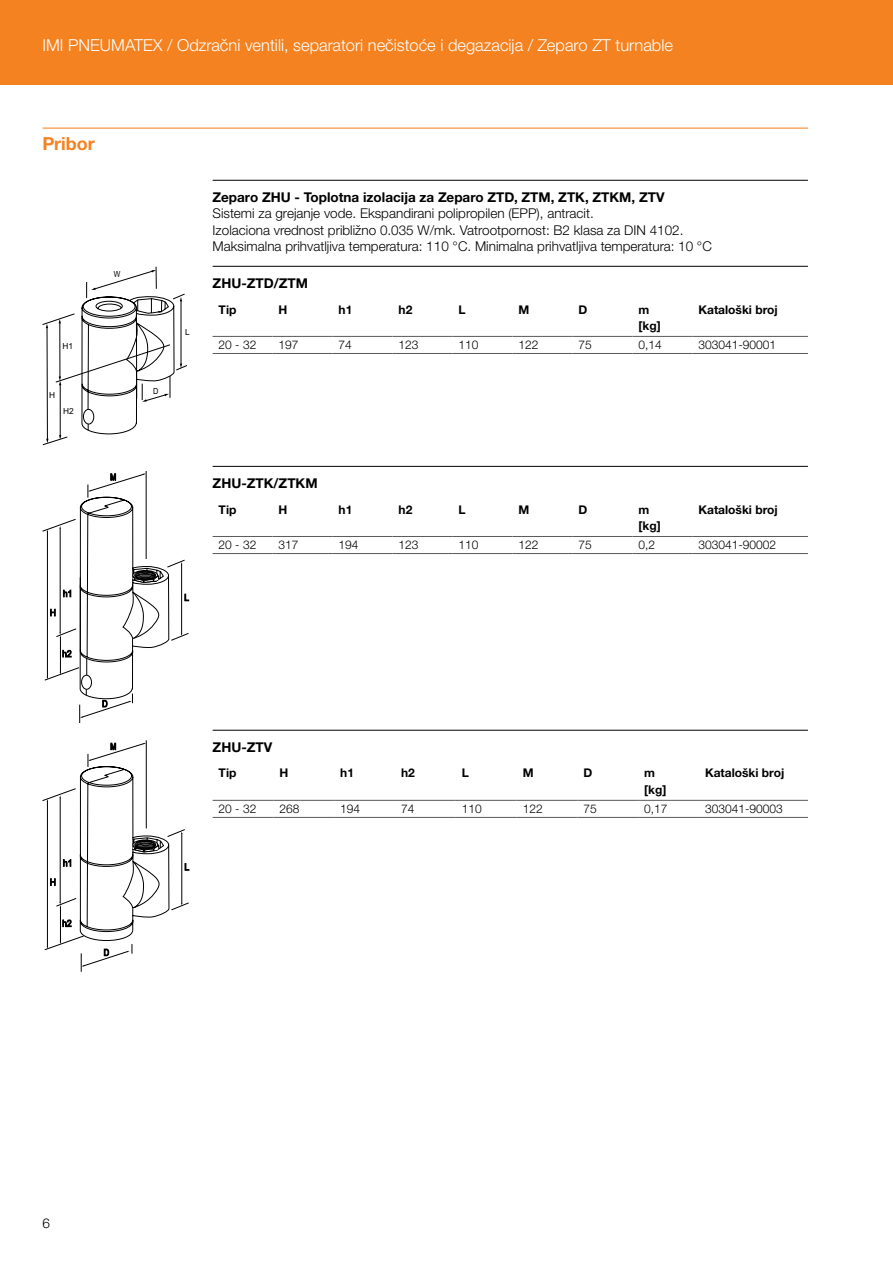
<style>
.page{position:relative;width:893px;height:1263px;background:#fff}
.page>*{position:absolute;margin:0;border:0;box-sizing:border-box;transform-origin:0 0}
.t1{font:700 18px "Helvetica Neue LTW1 G";color:#f58220}
.t2{font:300 16.5px "Helvetica Neue LTW1 G";color:#fff}
.t3{font:300 13.5px/16.5px "Helvetica Neue LTW1 G";color:#000}
.t4{font:700 13.5px "Helvetica Neue LTW1 G";color:#000}
.t5{font:300 12px "Helvetica Neue LTW1 G";color:#000}
.t6{font:700 12px/16.5px "Helvetica Neue LTW1 G";color:#000}
.t7{font:9.3px "Arial";color:#000;scale:.91 1}
.t8{font:9.3px "Arial";color:#000;scale:.81 1}
.t9{font:9.3px "Arial";color:#000;scale:.76 1}
.t10{font:8.4px "Arial";color:#000}
.t11{font:8.4px "Arial";color:#000;scale:.89 1}
.t12{font:8.4px "Arial";color:#000;scale:.83 1}
</style>
<div class="page">
<div style="left:0;top:0;width:893px;height:85px;background:#f58220"></div>
<hr style="left:43px;top:128px;width:765px;height:1px;background:#f58220">
<hr style="left:213px;top:180px;width:595px;height:1px;background:#000">
<hr style="left:213px;top:266px;width:595px;height:1px;background:#000">
<hr style="left:213px;top:336px;width:60px;height:1px;background:#58595b">
<hr style="left:213px;top:353px;width:60px;height:1px;background:#58595b">
<hr style="left:273px;top:336px;width:60px;height:1px;background:#58595b">
<hr style="left:273px;top:353px;width:60px;height:1px;background:#58595b">
<hr style="left:333px;top:336px;width:60px;height:1px;background:#58595b">
<hr style="left:333px;top:353px;width:60px;height:1px;background:#58595b">
<hr style="left:393px;top:336px;width:60px;height:1px;background:#58595b">
<hr style="left:393px;top:353px;width:60px;height:1px;background:#58595b">
<hr style="left:453px;top:336px;width:60px;height:1px;background:#58595b">
<hr style="left:513px;top:336px;width:59px;height:1px;background:#58595b">
<hr style="left:453px;top:353px;width:60px;height:1px;background:#58595b">
<hr style="left:513px;top:353px;width:59px;height:1px;background:#58595b">
<hr style="left:572px;top:336px;width:60px;height:1px;background:#58595b">
<hr style="left:572px;top:353px;width:60px;height:1px;background:#58595b">
<hr style="left:632px;top:336px;width:60px;height:1px;background:#58595b">
<hr style="left:632px;top:353px;width:60px;height:1px;background:#58595b">
<hr style="left:692px;top:336px;width:116px;height:1px;background:#58595b">
<hr style="left:692px;top:353px;width:116px;height:1px;background:#58595b">
<hr style="left:213px;top:466px;width:595px;height:1px;background:#000">
<hr style="left:213px;top:536px;width:60px;height:1px;background:#58595b">
<hr style="left:213px;top:553px;width:60px;height:1px;background:#58595b">
<hr style="left:273px;top:536px;width:60px;height:1px;background:#58595b">
<hr style="left:273px;top:553px;width:60px;height:1px;background:#58595b">
<hr style="left:333px;top:536px;width:60px;height:1px;background:#58595b">
<hr style="left:333px;top:553px;width:60px;height:1px;background:#58595b">
<hr style="left:393px;top:536px;width:60px;height:1px;background:#58595b">
<hr style="left:393px;top:553px;width:60px;height:1px;background:#58595b">
<hr style="left:453px;top:536px;width:60px;height:1px;background:#58595b">
<hr style="left:513px;top:536px;width:59px;height:1px;background:#58595b">
<hr style="left:453px;top:553px;width:60px;height:1px;background:#58595b">
<hr style="left:513px;top:553px;width:59px;height:1px;background:#58595b">
<hr style="left:572px;top:536px;width:60px;height:1px;background:#58595b">
<hr style="left:572px;top:553px;width:60px;height:1px;background:#58595b">
<hr style="left:632px;top:536px;width:60px;height:1px;background:#58595b">
<hr style="left:632px;top:553px;width:60px;height:1px;background:#58595b">
<hr style="left:692px;top:536px;width:116px;height:1px;background:#58595b">
<hr style="left:692px;top:553px;width:116px;height:1px;background:#58595b">
<hr style="left:213px;top:730px;width:595px;height:1px;background:#000">
<hr style="left:213px;top:800px;width:60px;height:1px;background:#58595b">
<hr style="left:213px;top:817px;width:60px;height:1px;background:#58595b">
<hr style="left:273px;top:800px;width:61px;height:1px;background:#58595b">
<hr style="left:273px;top:817px;width:61px;height:1px;background:#58595b">
<hr style="left:334px;top:800px;width:61px;height:1px;background:#58595b">
<hr style="left:334px;top:817px;width:61px;height:1px;background:#58595b">
<hr style="left:395px;top:800px;width:61px;height:1px;background:#58595b">
<hr style="left:395px;top:817px;width:61px;height:1px;background:#58595b">
<hr style="left:456px;top:800px;width:61px;height:1px;background:#58595b">
<hr style="left:517px;top:800px;width:60px;height:1px;background:#58595b">
<hr style="left:456px;top:817px;width:61px;height:1px;background:#58595b">
<hr style="left:517px;top:817px;width:60px;height:1px;background:#58595b">
<hr style="left:577px;top:800px;width:61px;height:1px;background:#58595b">
<hr style="left:577px;top:817px;width:61px;height:1px;background:#58595b">
<hr style="left:638px;top:800px;width:61px;height:1px;background:#58595b">
<hr style="left:638px;top:817px;width:61px;height:1px;background:#58595b">
<hr style="left:699px;top:800px;width:109px;height:1px;background:#58595b">
<hr style="left:699px;top:817px;width:109px;height:1px;background:#58595b">
<svg style="left:43px;top:267px;width:144px;height:178px"></svg>
<svg style="left:43px;top:471px;width:146px;height:252px"></svg>
<svg style="left:43px;top:740px;width:146px;height:232px"></svg>
<p class="t2" style="left:43px;top:35px;width:632px">IMI PNEUMATEX / Odzračni ventili, separatori nečistoće i degazacija / Zeparo ZT turnable</p>
<h1 class="t1" style="left:43px;top:132px;width:54px">Pribor</h1>
<p class="t10" style="left:62px;top:340px;width:12px">H1</p>
<p class="t10" style="left:49px;top:389px;width:8px">H</p>
<p class="t10" style="left:63px;top:405px;width:12px">H2</p>
<p class="t12" style="left:114px;top:268px;width:9px">W</p>
<p class="t9" style="left:110px;top:471px;width:9px">M</p>
<p class="t7" style="left:50px;top:606px;width:8px">H</p>
<p class="t7" style="left:63px;top:587px;width:12px">h1</p>
<p class="t7" style="left:62px;top:647px;width:12px">h2</p>
<p class="t8" style="left:102px;top:697px;width:8px">D</p>
<p class="t9" style="left:110px;top:740px;width:9px">M</p>
<p class="t7" style="left:50px;top:876px;width:8px">H</p>
<p class="t7" style="left:63px;top:857px;width:12px">h1</p>
<p class="t7" style="left:62px;top:917px;width:12px">h2</p>
<p class="t8" style="left:104px;top:946px;width:8px">D</p>
<p class="t11" style="left:153px;top:385px;width:8px">D</p>
<p class="t10" style="left:185px;top:326px;width:6px">L</p>
<p class="t4" style="left:213px;top:189px;width:453px">Zeparo ZHU - Toplotna izolacija za Zeparo ZTD, ZTM, ZTK, ZTKM, ZTV</p>
<p class="t3" style="left:213px;top:205px;width:501px">Sistemi za grejanje vode. Ekspandirani polipropilen (EPP), antracit.<br>Izolaciona vrednost približno 0.035 W/mk. Vatrootpornost: B2 klasa za DIN 4102.<br>Maksimalna prihvatljiva temperatura: 110 °C. Minimalna prihvatljiva temperatura: 10 °C</p>
<p class="t4" style="left:213px;top:275px;width:97px">ZHU-ZTD/ZTM</p>
<p class="t6" style="left:219px;top:301px;width:19px">Tip</p>
<p class="t6" style="left:279px;top:301px;width:10px">H</p>
<p class="t6" style="left:339px;top:301px;width:15px">h1</p>
<p class="t6" style="left:399px;top:301px;width:15px">h2</p>
<p class="t6" style="left:459px;top:301px;width:9px">L</p>
<p class="t6" style="left:518px;top:301px;width:12px">M</p>
<p class="t6" style="left:578px;top:301px;width:10px">D</p>
<p class="t6" style="left:638px;top:301px;width:24px">m [kg]</p>
<p class="t6" style="left:698px;top:301px;width:81px">Kataloški broj</p>
<p class="t5" style="left:219px;top:338px;width:39px">20 - 32</p>
<p class="t5" style="left:279px;top:338px;width:22px">197</p>
<p class="t5" style="left:339px;top:338px;width:15px">74</p>
<p class="t5" style="left:398px;top:338px;width:22px">123</p>
<p class="t5" style="left:458px;top:338px;width:22px">110</p>
<p class="t5" style="left:518px;top:338px;width:22px">122</p>
<p class="t5" style="left:578px;top:338px;width:15px">75</p>
<p class="t5" style="left:638px;top:338px;width:25px">0,14</p>
<p class="t5" style="left:698px;top:338px;width:79px">303041-90001</p>
<p class="t7" style="left:184px;top:591px;width:7px">L</p>
<p class="t4" style="left:213px;top:475px;width:106px">ZHU-ZTK/ZTKM</p>
<p class="t6" style="left:219px;top:501px;width:19px">Tip</p>
<p class="t6" style="left:279px;top:501px;width:10px">H</p>
<p class="t6" style="left:339px;top:501px;width:15px">h1</p>
<p class="t6" style="left:399px;top:501px;width:15px">h2</p>
<p class="t6" style="left:459px;top:501px;width:9px">L</p>
<p class="t6" style="left:518px;top:501px;width:12px">M</p>
<p class="t6" style="left:578px;top:501px;width:10px">D</p>
<p class="t6" style="left:638px;top:501px;width:24px">m [kg]</p>
<p class="t6" style="left:698px;top:501px;width:81px">Kataloški broj</p>
<p class="t5" style="left:219px;top:538px;width:39px">20 - 32</p>
<p class="t5" style="left:279px;top:538px;width:22px">317</p>
<p class="t5" style="left:339px;top:538px;width:22px">194</p>
<p class="t5" style="left:398px;top:538px;width:22px">123</p>
<p class="t5" style="left:458px;top:538px;width:22px">110</p>
<p class="t5" style="left:518px;top:538px;width:22px">122</p>
<p class="t5" style="left:578px;top:538px;width:15px">75</p>
<p class="t5" style="left:638px;top:538px;width:18px">0,2</p>
<p class="t5" style="left:698px;top:538px;width:79px">303041-90002</p>
<p class="t7" style="left:184px;top:861px;width:7px">L</p>
<p class="t4" style="left:213px;top:739px;width:61px">ZHU-ZTV</p>
<p class="t6" style="left:219px;top:765px;width:19px">Tip</p>
<p class="t6" style="left:279px;top:765px;width:10px">H</p>
<p class="t6" style="left:340px;top:765px;width:15px">h1</p>
<p class="t6" style="left:401px;top:765px;width:15px">h2</p>
<p class="t6" style="left:462px;top:765px;width:9px">L</p>
<p class="t6" style="left:523px;top:765px;width:12px">M</p>
<p class="t6" style="left:583px;top:765px;width:10px">D</p>
<p class="t6" style="left:644px;top:765px;width:24px">m [kg]</p>
<p class="t6" style="left:705px;top:765px;width:81px">Kataloški broj</p>
<p class="t5" style="left:219px;top:801px;width:39px">20 - 32</p>
<p class="t5" style="left:279px;top:801px;width:22px">268</p>
<p class="t5" style="left:340px;top:801px;width:22px">194</p>
<p class="t5" style="left:401px;top:801px;width:15px">74</p>
<p class="t5" style="left:462px;top:801px;width:22px">110</p>
<p class="t5" style="left:523px;top:801px;width:22px">122</p>
<p class="t5" style="left:583px;top:801px;width:15px">75</p>
<p class="t5" style="left:644px;top:801px;width:25px">0,17</p>
<p class="t5" style="left:705px;top:801px;width:79px">303041-90003</p>
<p class="t3" style="left:43px;top:1215px;width:9px">6</p>
</div>
